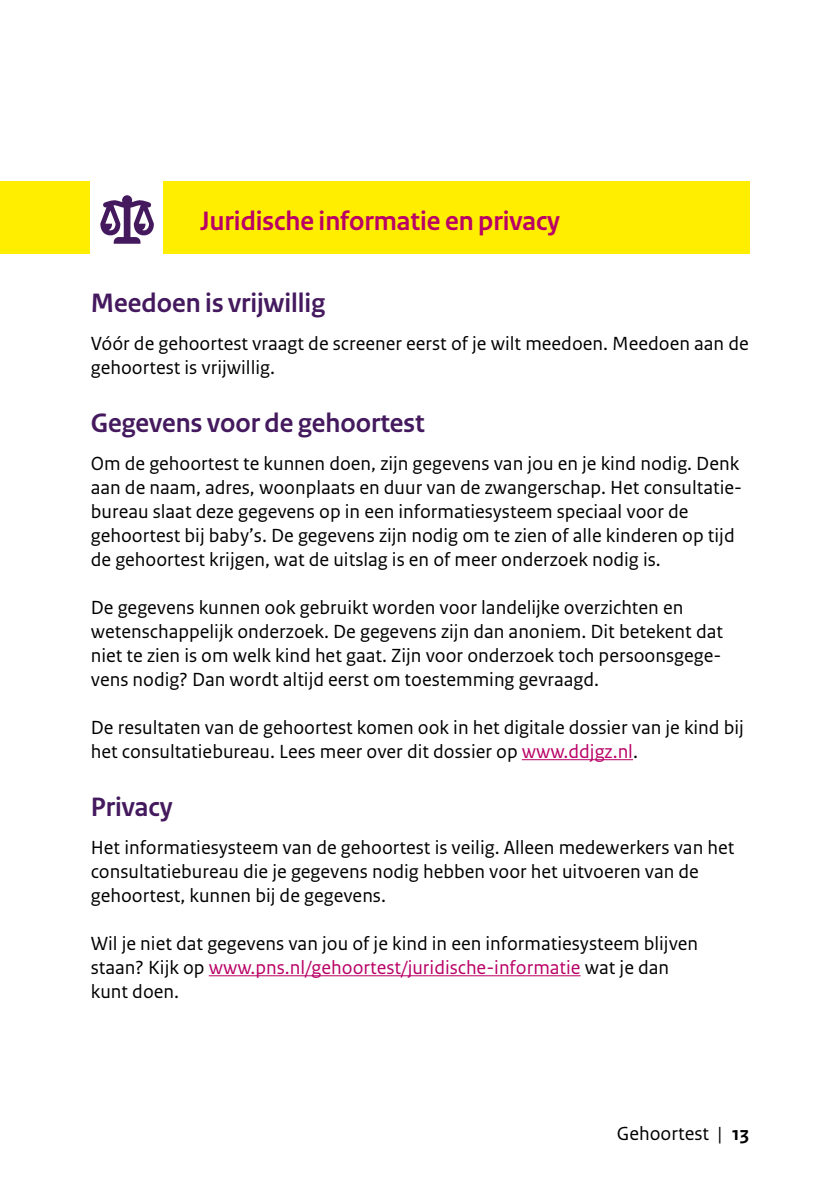
<style>
.page{position:relative;width:840px;height:1191px;background:#fff}
.page>*{position:absolute;margin:0;border:0;box-sizing:border-box;transform-origin:0 0}
.t1{font:700 28px "Rijksoverheid Sans Heading";color:#44195e}
.t2{font:700 28px "Rijksoverheid Sans Heading";color:#b90066}
._10_RIVM_Broodtekst{font:20px/24px "Rijksoverheid Sans Text";color:#000}
.s1{color:#b90066}
.s2{font-weight:700}
</style>
<div class="page">
<div style="left:0;top:181px;width:748px;height:72px;background:#fe0"></div>
<div style="left:91px;top:181px;width:72px;height:72px;background:#fff"></div>
<svg style="left:100px;top:195px;width:54px;height:49px"></svg>
<hr style="left:521px;top:759px;width:111px;height:1px;background:#b90066">
<hr style="left:209px;top:975px;width:371px;height:1px;background:#b90066">
<h3 class="t2" style="left:200px;top:205px;width:361px">Juridische informatie en privacy</h3>
<h4 class="t1" style="left:91px;top:287px;width:236px">Meedoen is vrijwillig</h4>
<p class="_10_RIVM_Broodtekst" style="left:91px;top:331px;width:659px">Vóór de gehoortest vraagt de screener eerst of je wilt meedoen. Meedoen aan de gehoortest is vrijwillig.</p>
<h4 class="t1" style="left:91px;top:407px;width:335px">Gegevens voor de gehoortest</h4>
<p class="_10_RIVM_Broodtekst" style="left:91px;top:451px;width:652px">Om de gehoortest te kunnen doen, zijn gegevens van jou en je kind nodig. Denk aan de naam, adres, woonplaats en duur van de zwangerschap. Het consultatie&shy;bureau slaat deze gegevens op in een informatiesysteem speciaal voor de gehoortest bij baby’s. De gegevens zijn nodig om te zien of alle kinderen op tijd de gehoortest krijgen, wat de uitslag is en of meer onderzoek nodig is.</p>
<p class="_10_RIVM_Broodtekst" style="left:91px;top:595px;width:633px">De gegevens kunnen ook gebruikt worden voor landelijke overzichten en wetenschappelijk onderzoek. De gegevens zijn dan anoniem. Dit betekent dat niet te zien is om welk kind het gaat. Zijn voor onderzoek toch persoonsgege&shy;vens nodig? Dan wordt altijd eerst om toestemming gevraagd.</p>
<p class="_10_RIVM_Broodtekst" style="left:91px;top:715px;width:654px">De resultaten van de gehoortest komen ook in het digitale dossier van je kind bij het consultatiebureau. Lees meer over dit dossier op <span class="s1">www.ddjgz.nl</span>.</p>
<h4 class="t1" style="left:91px;top:791px;width:83px">Privacy</h4>
<p class="_10_RIVM_Broodtekst" style="left:91px;top:835px;width:644px">Het informatiesysteem van de gehoortest is veilig. Alleen medewerkers van het consultatiebureau die je gegevens nodig hebben voor het uitvoeren van de gehoortest, kunnen bij de gegevens.</p>
<p class="_10_RIVM_Broodtekst" style="left:91px;top:931px;width:608px">Wil je niet dat gegevens van jou of je kind in een informatiesysteem blijven staan? Kijk op <span class="s1">www.pns.nl/gehoortest/juridische-informatie</span> wat je dan kunt doen.</p>
<p class="_10_RIVM_Broodtekst" style="left:616px;top:1121px;width:134px">Gehoortest | <span class="s2">13</span></p>
</div>
